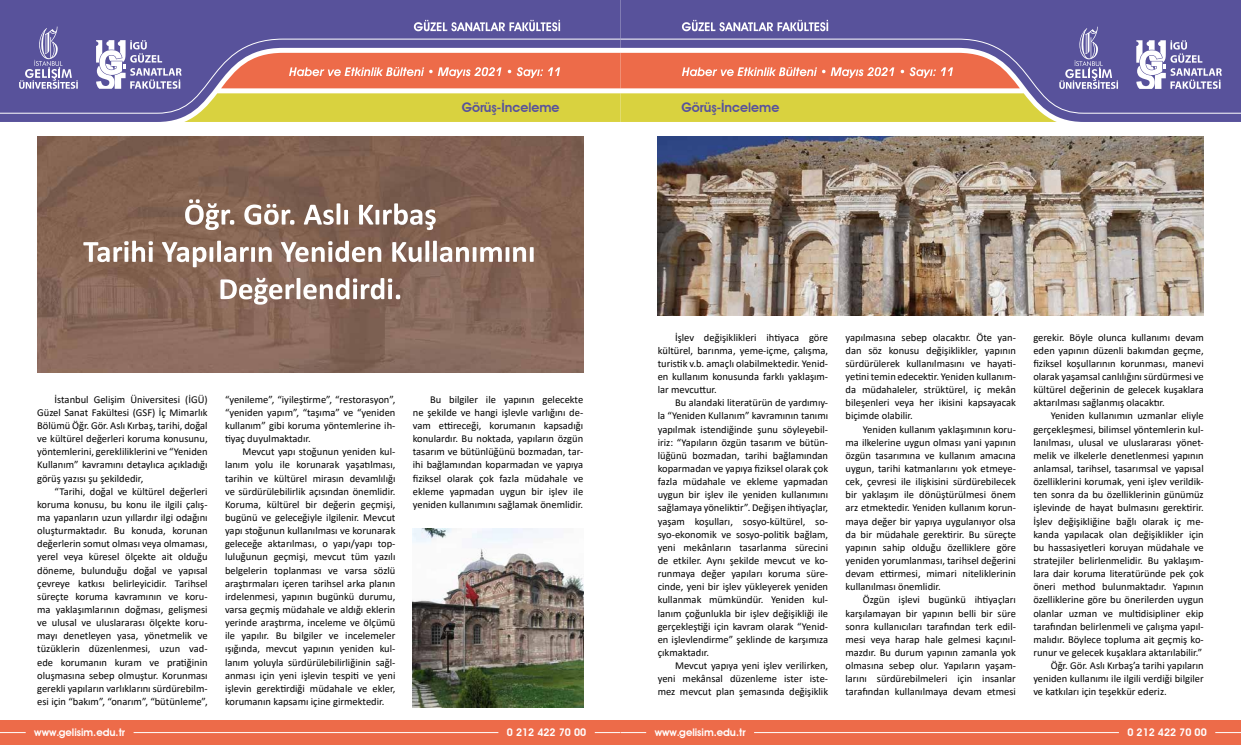
<style>
.page{position:relative;width:1241px;height:745px;background:#fff}
.page>*{position:absolute;margin:0;border:0;box-sizing:border-box;transform-origin:0 0}
.t1{font:600 13.12px "Avant Garde IT Cby BT";color:#58529c}
.t2{font:10.5px/13.1px "Calibri";color:#000;text-align:justify}
.t3{font:600 10.5px "Avant Garde IT Cby BT";color:#fff}
</style>
<div class="page">
<div style="left:0;top:0;width:620px;height:122px;background:#58529b"></div>
<div style="left:0;top:38px;width:96px;height:76px;background:#58529b"></div>
<div style="left:620px;top:0;width:620px;height:122px;background:#58529b"></div>
<div style="left:1117px;top:38px;width:123px;height:76px;background:#58529b"></div>
<img style="left:37px;top:137px;width:546px;height:235px">
<svg style="left:185px;top:199px;width:49px;height:31px"></svg>
<svg style="left:244px;top:204px;width:50px;height:21px"></svg>
<svg style="left:304px;top:203px;width:44px;height:22px"></svg>
<svg style="left:359px;top:203px;width:76px;height:27px"></svg>
<svg style="left:83px;top:240px;width:70px;height:22px"></svg>
<svg style="left:162px;top:240px;width:110px;height:27px"></svg>
<svg style="left:281px;top:240px;width:100px;height:22px"></svg>
<svg style="left:220px;top:278px;width:180px;height:26px"></svg>
<img style="left:413px;top:528px;width:170px;height:179px">
<img style="left:657px;top:136px;width:546px;height:179px">
<svg style="left:392px;top:240px;width:141px;height:22px"></svg>
<div style="left:0;top:719px;width:620px;height:25px;background:#ed6b49"></div>
<hr style="left:134px;top:731px;width:364px;height:1px;background:#fff">
<div style="left:620px;top:719px;width:620px;height:25px;background:#ed6b49"></div>
<hr style="left:754px;top:731px;width:364px;height:1px;background:#fff">
<svg style="left:19px;top:27px;width:59px;height:62px;background:#7671ad"></svg>
<svg style="left:1136px;top:40px;width:85px;height:49px"></svg>
<svg style="left:96px;top:20px;width:1021px;height:102px;background:#b28e80"></svg>
<p class="t1" style="left:461px;top:100px;width:99px">Görüş-İnceleme</p>
<p class="t1" style="left:681px;top:100px;width:99px">Görüş-İnceleme</p>
<p class="t2" style="left:37px;top:392px;width:172px;text-indent:17px">İstanbul Gelişim Üniversitesi (İGÜ)<br>Güzel Sanat Fakültesi (GSF) İç Mimarlık Bölümü Öğr. Gör. Aslı Kırbaş, tarihi, doğal ve kültürel değerleri koruma konusunu, yöntemlerini, gerekliliklerini ve “Yeniden Kullanım” kavramını detaylıca açıkladığı görüş yazısı şu şekildedir,</p>
<p class="t2" style="left:37px;top:484px;width:172px;text-indent:17px">“Tarihi, doğal ve kültürel değerleri koruma konusu, bu konu ile ilgili çalış&shy;ma yapanların uzun yıllardır ilgi odağını oluşturmaktadır. Bu konuda, korunan değerlerin somut olması veya olmaması, yerel veya küresel ölçekte ait olduğu döneme, bulunduğu doğal ve yapısal çevreye katkısı belirleyicidir. Tarihsel süreçte koruma kavramının ve koru&shy;ma yaklaşımlarının doğması, gelişmesi ve ulusal ve uluslararası ölçekte koru&shy;mayı denetleyen yasa, yönetmelik ve tüzüklerin düzenlenmesi, uzun vad&shy;ede korumanın kuram ve pratiğinin oluşmasına sebep olmuştur. Korunması gerekli yapıların varlıklarını sürdürebilm&shy;esi için “bakım”, “onarım”, “bütünleme”,</p>
<p class="t2" style="left:225px;top:392px;width:172px">“yenileme”, “iyileştirme”, “restorasyon”, “yeniden yapım”, “taşıma” ve “yeniden kullanım” gibi koruma yöntemlerine ih&shy;tiyaç duyulmaktadır.</p>
<p class="t2" style="left:225px;top:444px;width:172px;text-indent:17px">Mevcut yapı stoğunun yeniden kul&shy;lanım yolu ile korunarak yaşatılması, tarihin ve kültürel mirasın devamlılığı ve sürdürülebilirlik açısından önemlidir.<br>Koruma, kültürel bir değerin geçmişi, bugünü ve geleceğiyle ilgilenir. Mevcut yapı stoğunun kullanılması ve korunarak geleceğe aktarılması, o yapı/yapı top&shy;luluğunun geçmişi, mevcut tüm yazılı belgelerin toplanması ve varsa sözlü araştırmaları içeren tarihsel arka planın irdelenmesi, yapının bugünkü durumu, varsa geçmiş müdahale ve aldığı eklerin yerinde araştırma, inceleme ve ölçümü ile yapılır. Bu bilgiler ve incelemeler ışığında, mevcut yapının yeniden kul&shy;lanım yoluyla sürdürülebilirliğinin sağl&shy;anması için yeni işlevin tespiti ve yeni işlevin gerektirdiği müdahale ve ekler, korumanın kapsamı içine girmektedir.</p>
<p class="t2" style="left:413px;top:392px;width:172px;text-indent:17px">Bu bilgiler ile yapının gelecekte ne şekilde ve hangi işlevle varlığını de&shy;vam ettireceği, korumanın kapsadığı konulardır. Bu noktada, yapıların özgün tasarım ve bütünlüğünü bozmadan, tar&shy;ihi bağlamından koparmadan ve yapıya fiziksel olarak çok fazla müdahale ve ekleme yapmadan uygun bir işlev ile yeniden kullanımını sağlamak önemlidir.</p>
<p class="t2" style="left:657px;top:330px;width:172px;text-indent:17px">İşlev değişiklikleri ihtiyaca göre kültürel, barınma, yeme-içme, çalışma, turistik v.b. amaçlı olabilmektedir. Yenid&shy;en kullanım konusunda farklı yaklaşım&shy;lar mevcuttur.</p>
<p class="t2" style="left:657px;top:396px;width:172px;text-indent:17px">Bu alandaki literatürün de yardımıy&shy;la “Yeniden Kullanım” kavramının tanımı yapılmak istendiğinde şunu söyleyebil&shy;iriz: “Yapıların özgün tasarım ve bütün&shy;lüğünü bozmadan, tarihi bağlamından koparmadan ve yapıya fiziksel olarak çok fazla müdahale ve ekleme yapmadan uygun bir işlev ile yeniden kullanımını sağlamaya yöneliktir”. Değişen ihtiyaçlar, yaşam koşulları, sosyo-kültürel, so&shy;syo-ekonomik ve sosyo-politik bağlam, yeni mekânların tasarlanma sürecini de etkiler. Aynı şekilde mevcut ve ko&shy;runmaya değer yapıları koruma süre&shy;cinde, yeni bir işlev yükleyerek yeniden kullanmak mümkündür. Yeniden kul&shy;lanım çoğunlukla bir işlev değişikliği ile gerçekleştiği için kavram olarak “Yenid&shy;en işlevlendirme” şeklinde de karşımıza çıkmaktadır.</p>
<p class="t2" style="left:657px;top:658px;width:172px;text-indent:17px">Mevcut yapıya yeni işlev verilirken, yeni mekânsal düzenleme ister iste&shy;mez mevcut plan şemasında değişiklik</p>
<p class="t2" style="left:845px;top:330px;width:172px">yapılmasına sebep olacaktır. Öte yan&shy;dan söz konusu değişiklikler, yapının sürdürülerek kullanılmasını ve hayati&shy;yetini temin edecektir. Yeniden kullanım&shy;da müdahaleler, strüktürel, iç mekân bileşenleri veya her ikisini kapsayacak biçimde olabilir.</p>
<p class="t2" style="left:845px;top:422px;width:172px;text-indent:17px">Yeniden kullanım yaklaşımının koru&shy;ma ilkelerine uygun olması yani yapının özgün tasarımına ve kullanım amacına uygun, tarihi katmanlarını yok etmeye&shy;cek, çevresi ile ilişkisini sürdürebilecek bir yaklaşım ile dönüştürülmesi önem arz etmektedir. Yeniden kullanım korun&shy;maya değer bir yapıya uygulanıyor olsa da bir müdahale gerektirir. Bu süreçte yapının sahip olduğu özelliklere göre yeniden yorumlanması, tarihsel değerini devam ettirmesi, mimari niteliklerinin kullanılması önemlidir.</p>
<p class="t2" style="left:845px;top:592px;width:172px;text-indent:17px">Özgün işlevi bugünkü ihtiyaçları karşılamayan bir yapının belli bir süre sonra kullanıcıları tarafından terk edil&shy;mesi veya harap hale gelmesi kaçınıl&shy;mazdır. Bu durum yapının zamanla yok olmasına sebep olur. Yapıların yaşam&shy;larını sürdürebilmeleri için insanlar tarafından kullanılmaya devam etmesi</p>
<p class="t2" style="left:1033px;top:330px;width:172px">gerekir. Böyle olunca kullanımı devam eden yapının düzenli bakımdan geçme, fiziksel koşullarının korunması, manevi olarak yaşamsal canlılığını sürdürmesi ve kültürel değerinin de gelecek kuşaklara aktarılması sağlanmış olacaktır.</p>
<p class="t2" style="left:1050px;top:409px;width:154px">Yeniden kullanımın uzmanlar eliyle</p>
<p class="t2" style="left:1033px;top:422px;width:172px">gerçekleşmesi, bilimsel yöntemlerin kul-</p>
<p class="t2" style="left:1033px;top:435px;width:172px">lanılması, ulusal ve uluslararası yönet-</p>
<p class="t2" style="left:1033px;top:448px;width:172px">melik ve ilkelerle denetlenmesi yapının</p>
<p class="t2" style="left:1033px;top:461px;width:172px">anlamsal, tarihsel, tasarımsal ve yapısal</p>
<p class="t2" style="left:1033px;top:474px;width:172px">özelliklerini korumak, yeni işlev verildik-</p>
<p class="t2" style="left:1033px;top:487px;width:172px">ten sonra da bu özelliklerinin günümüz</p>
<p class="t2" style="left:1033px;top:501px;width:172px">işlevinde de hayat bulmasını gerektirir.</p>
<p class="t2" style="left:1033px;top:514px;width:172px">İşlev değişikliğine bağlı olarak iç me-</p>
<p class="t2" style="left:1033px;top:527px;width:172px">kanda yapılacak olan değişiklikler için</p>
<p class="t2" style="left:1033px;top:540px;width:172px">bu hassasiyetleri koruyan müdahale ve</p>
<p class="t2" style="left:1033px;top:553px;width:172px">stratejiler belirlenmelidir. Bu yaklaşım-</p>
<p class="t2" style="left:1033px;top:566px;width:172px">lara dair koruma literatüründe pek çok</p>
<p class="t2" style="left:1033px;top:579px;width:172px">öneri method bulunmaktadır. Yapının</p>
<p class="t2" style="left:1033px;top:592px;width:172px">özelliklerine göre bu önerilerden uygun</p>
<p class="t2" style="left:1033px;top:606px;width:172px">olanlar uzman ve multidisipliner ekip</p>
<p class="t2" style="left:1033px;top:619px;width:172px">tarafından belirlenmeli ve çalışma yapıl-</p>
<p class="t2" style="left:1033px;top:632px;width:172px">malıdır. Böylece topluma ait geçmiş ko-</p>
<p class="t2" style="left:1033px;top:645px;width:170px">runur ve gelecek kuşaklara aktarılabilir.”</p>
<p class="t2" style="left:1050px;top:658px;width:154px">Öğr. Gör. Aslı Kırbaş’a tarihi yapıların</p>
<p class="t2" style="left:1033px;top:671px;width:172px">yeniden kullanımı ile ilgili verdiği bilgiler</p>
<p class="t2" style="left:1033px;top:684px;width:135px">ve katkıları için teşekkür ederiz.</p>
<p class="t3" style="left:34px;top:725px;width:92px">www.gelisim.edu.tr</p>
<p class="t3" style="left:507px;top:725px;width:81px">0 212 422 70 00</p>
<p class="t3" style="left:654px;top:725px;width:92px">www.gelisim.edu.tr</p>
<p class="t3" style="left:1127px;top:725px;width:81px">0 212 422 70 00</p>
</div>
